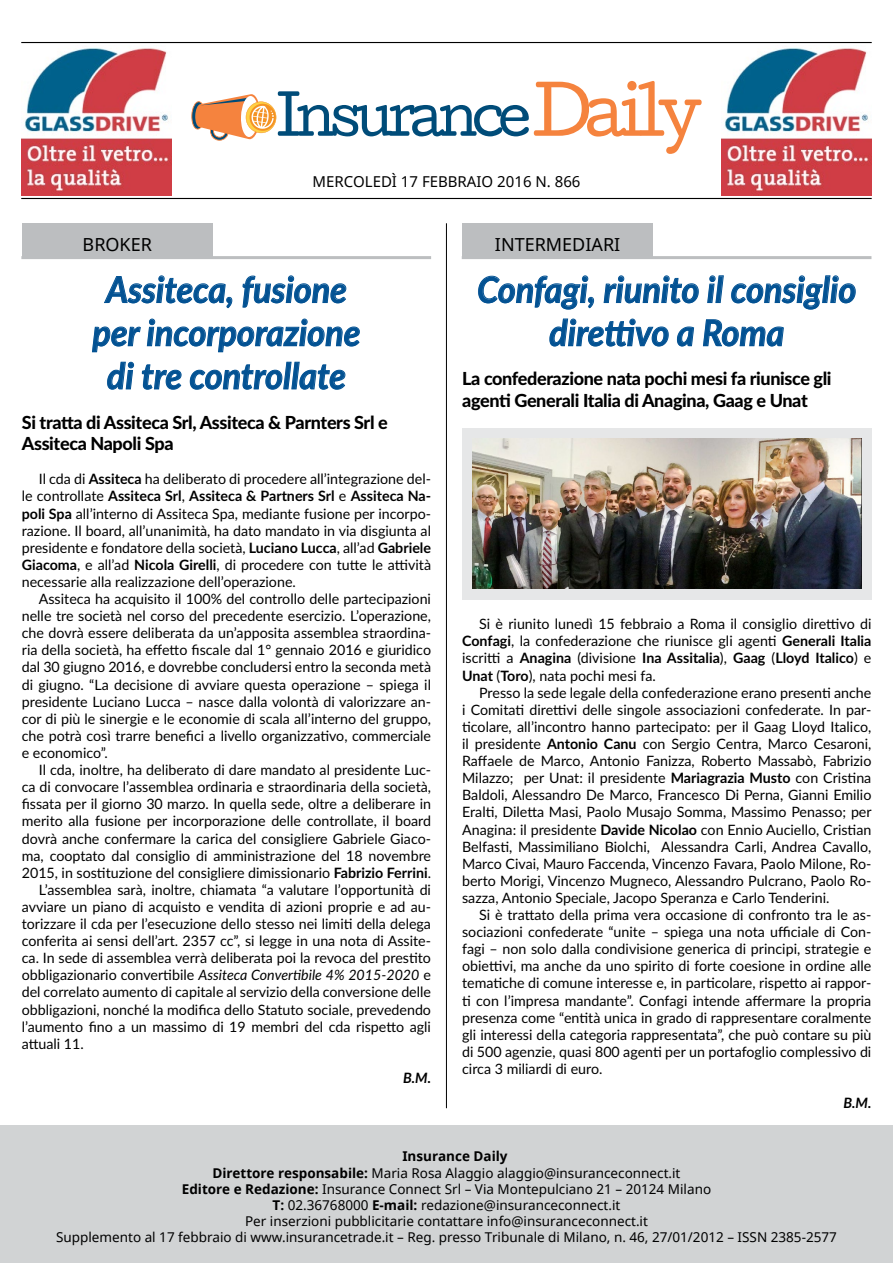
<style>
.page{position:relative;width:893px;height:1263px;background:#fff}
.page>*{position:absolute;margin:0;border:0;box-sizing:border-box;transform-origin:0 0}
.t1{font:italic 700 36px/43.2px "Lato";color:#035293;text-align:center;scale:.95 1}
.t2{font:800 18px/21.6px "Lato";letter-spacing:-.02em;color:#000}
.t3{font:18px "Noto Sans";color:#000}
.t4{font:15px "Noto Sans";color:#000}
.t5{font:14.25px/17.1px "Lato";color:#000;text-align:justify}
.t6{font:italic 14.25px "Lato";color:#000}
.t7{font:italic 700 14.25px "Lato";color:#000}
.t8{font:13.5px "Noto Sans";color:#000}
.t9{font:700 13.5px "Noto Sans";color:#000}
.s1{font-weight:700}
.s2{font-style:normal}
</style>
<div class="page">
<hr style="left:21px;top:42px;width:851px;height:1px;background:#000">
<hr style="left:21px;top:198px;width:851px;height:1px;background:#000">
<svg style="left:191px;top:81px;width:511px;height:73px"></svg>
<img style="left:21px;top:47px;width:150px;height:148px">
<img style="left:722px;top:47px;width:150px;height:148px">
<div style="left:0;top:1125px;width:893px;height:138px;background:#d1d3d4"></div>
<hr style="left:462px;top:256px;width:409px;height:3px;background:#bcbec0">
<hr style="left:21px;top:256px;width:410px;height:3px;background:#bcbec0">
<div style="left:462px;top:223px;width:191px;height:35px;background:#bcbec0"></div>
<div style="left:22px;top:223px;width:191px;height:35px;background:#bcbec0"></div>
<hr style="left:446px;top:223px;width:1px;height:885px;background:#000">
<svg style="left:478px;top:275px;width:116px;height:35px"></svg>
<svg style="left:603px;top:275px;width:96px;height:29px"></svg>
<svg style="left:707px;top:275px;width:17px;height:28px"></svg>
<svg style="left:731px;top:275px;width:125px;height:35px"></svg>
<svg style="left:549px;top:318px;width:120px;height:29px"></svg>
<svg style="left:677px;top:326px;width:18px;height:21px"></svg>
<svg style="left:703px;top:319px;width:81px;height:28px"></svg>
<svg style="left:104px;top:275px;width:129px;height:34px"></svg>
<svg style="left:242px;top:275px;width:105px;height:33px"></svg>
<svg style="left:92px;top:326px;width:49px;height:27px"></svg>
<svg style="left:147px;top:318px;width:213px;height:35px"></svg>
<svg style="left:107px;top:361px;width:28px;height:29px"></svg>
<svg style="left:142px;top:364px;width:40px;height:26px"></svg>
<svg style="left:190px;top:361px;width:156px;height:29px"></svg>
<div style="left:462px;top:428px;width:409px;height:172px;background:#e6e7e8"></div>
<img style="left:472px;top:439px;width:389px;height:150px">
<p class="t4" style="left:312px;top:171px;width:270px">MERCOLEDì 17 FEBBRAIO 2016 n. 866</p>
<p class="t3" style="left:83px;top:232px;width:71px">BROKER</p>
<p class="t3" style="left:495px;top:232px;width:127px">INTERMEDIARI</p>
<h1 class="t1" style="left:477px;top:266px;width:400px">Confagi, riunito il consiglio direttivo a Roma</h1>
<p class="t2" style="left:462px;top:367px;width:371px">La confederazione nata pochi mesi fa riunisce gli agenti Generali Italia di Anagina, Gaag e Unat</p>
<h1 class="t1" style="left:93px;top:266px;width:283px">Assiteca, fusione per incorporazione di tre controllate</h1>
<p class="t2" style="left:22px;top:410px;width:367px">Si tratta di Assiteca Srl, Assiteca &amp; Parnters Srl e<br>Assiteca Napoli Spa</p>
<p class="t5" style="left:22px;top:470px;width:411px;text-indent:17px">Il cda di <span class="s1">Assiteca</span> ha deliberato di procedere all’integrazione del&shy;le controllate <span class="s1">Assiteca Srl</span>, <span class="s1">Assiteca &amp; Partners Srl</span> e <span class="s1">Assiteca Na&shy;poli Spa</span> all’interno di Assiteca Spa, mediante fusione per incorpo&shy;razione. Il board, all’unanimità, ha dato mandato in via disgiunta al presidente e fondatore della società, <span class="s1">Luciano Lucca</span>, all’ad <span class="s1">Gabriele Giacoma</span>, e all’ad <span class="s1">Nicola Girelli</span>, di procedere con tutte le attività necessarie alla realizzazione dell’operazione.</p>
<p class="t5" style="left:22px;top:590px;width:411px;text-indent:17px">Assiteca ha acquisito il 100% del controllo delle partecipazioni nelle tre società nel corso del precedente esercizio. L’operazione, che dovrà essere deliberata da un’apposita assemblea straordina&shy;ria della società, ha effetto fiscale dal 1° gennaio 2016 e giuridico dal 30 giugno 2016, e dovrebbe concludersi entro la seconda metà di giugno. “La decisione di avviare questa operazione – spiega il presidente Luciano Lucca – nasce dalla volontà di valorizzare an&shy;cor di più le sinergie e le economie di scala all’interno del gruppo, che potrà così trarre benefici a livello organizzativo, commerciale e economico”.</p>
<p class="t5" style="left:39px;top:761px;width:394px">Il cda, inoltre, ha deliberato di dare mandato al presidente Luc-</p>
<p class="t5" style="left:22px;top:778px;width:411px">ca di convocare l’assemblea ordinaria e straordinaria della società,</p>
<p class="t5" style="left:22px;top:795px;width:411px">fissata per il giorno 30 marzo. In quella sede, oltre a deliberare in</p>
<p class="t5" style="left:22px;top:812px;width:411px">merito alla fusione per incorporazione delle controllate, il board</p>
<p class="t5" style="left:22px;top:829px;width:411px">dovrà anche confermare la carica del consigliere Gabriele Giaco-</p>
<p class="t5" style="left:22px;top:846px;width:411px">ma, cooptato dal consiglio di amministrazione del 18 novembre</p>
<p class="t5" style="left:22px;top:863px;width:411px">2015, in sostituzione del consigliere dimissionario <span class="s1">Fabrizio Ferrini</span>.</p>
<p class="t5" style="left:39px;top:880px;width:394px">L’assemblea sarà, inoltre, chiamata “a valutare l’opportunità di</p>
<p class="t5" style="left:22px;top:897px;width:411px">avviare un piano di acquisto e vendita di azioni proprie e ad au-</p>
<p class="t5" style="left:22px;top:915px;width:411px">torizzare il cda per l’esecuzione dello stesso nei limiti della delega</p>
<p class="t5" style="left:22px;top:932px;width:411px">conferita ai sensi dell’art. 2357 cc”, si legge in una nota di Assite-</p>
<p class="t5" style="left:22px;top:949px;width:411px">ca. In sede di assemblea verrà deliberata poi la revoca del prestito</p>
<p class="t6" style="left:22px;top:965px;width:411px"><span class="s2">obbligazionario convertibile</span> Assiteca Convertibile 4% 2015-2020 <span class="s2">e</span></p>
<p class="t5" style="left:22px;top:983px;width:411px">del correlato aumento di capitale al servizio della conversione delle</p>
<p class="t5" style="left:22px;top:1000px;width:411px">obbligazioni, nonché la modifica dello Statuto sociale, prevedendo</p>
<p class="t5" style="left:22px;top:1017px;width:411px">l’aumento fino a un massimo di 19 membri del cda rispetto agli</p>
<p class="t5" style="left:22px;top:1034px;width:64px">attuali 11.</p>
<p class="t7" style="left:403px;top:1067px;width:30px">B.M.</p>
<p class="t5" style="left:462px;top:615px;width:411px;text-indent:17px">Si è riunito lunedì 15 febbraio a Roma il consiglio direttivo di <span class="s1">Confagi</span>, la confederazione che riunisce gli agenti <span class="s1">Generali Italia </span>iscritti a <span class="s1">Anagina</span> (divisione <span class="s1">Ina Assitalia</span>), <span class="s1">Gaag</span> (<span class="s1">Lloyd Italico</span>) e <span class="s1">Unat</span> (<span class="s1">Toro</span>), nata pochi mesi fa.</p>
<p class="t5" style="left:462px;top:683px;width:411px;text-indent:17px">Presso la sede legale della confederazione erano presenti anche i Comitati direttivi delle singole associazioni confederate. In par&shy;ticolare, all’incontro hanno partecipato: per il Gaag Lloyd Italico, il presidente <span class="s1">Antonio Canu</span> con Sergio Centra, Marco Cesaroni, Raffaele de Marco, Antonio Fanizza, Roberto Massabò, Fabrizio Milazzo; per Unat: il presidente <span class="s1">Mariagrazia Musto</span> con Cristina Baldoli, Alessandro De Marco, Francesco Di Perna, Gianni Emilio Eralti, Diletta Masi, Paolo Musajo Somma, Massimo Penasso; per Anagina: il presidente <span class="s1">Davide Nicolao</span> con Ennio Auciello, Cristian Belfasti, Massimiliano Biolchi, Alessandra Carli, Andrea Cavallo, Marco Civai, Mauro Faccenda, Vincenzo Favara, Paolo Milone, Ro&shy;berto Morigi, Vincenzo Mugneco, Alessandro Pulcrano, Paolo Ro&shy;sazza, Antonio Speciale, Jacopo Speranza e Carlo Tenderini.</p>
<p class="t5" style="left:462px;top:906px;width:411px;text-indent:17px">Si è trattato della prima vera occasione di confronto tra le as&shy;sociazioni confederate “unite – spiega una nota ufficiale di Con&shy;fagi – non solo dalla condivisione generica di principi, strategie e obiettivi, ma anche da uno spirito di forte coesione in ordine alle tematiche di comune interesse e, in particolare, rispetto ai rappor&shy;ti con l’impresa mandante”. Confagi intende affermare la propria presenza come “entità unica in grado di rappresentare coralmente gli interessi della categoria rappresentata”, che può contare su più di 500 agenzie, quasi 800 agenti per un portafoglio complessivo di circa 3 miliardi di euro.</p>
<p class="t7" style="left:843px;top:1092px;width:30px">B.M.</p>
<p class="t9" style="left:402px;top:1147px;width:107px">Insurance Daily</p>
<p class="t8" style="left:212px;top:1163px;width:469px"><span class="s1">Direttore responsabile:</span> Maria Rosa Alaggio alaggio@insuranceconnect.it</p>
<p class="t8" style="left:182px;top:1179px;width:531px"><span class="s1">Editore e Redazione:</span> Insurance Connect Srl – Via Montepulciano 21 – 20124 Milano</p>
<p class="t8" style="left:273px;top:1196px;width:349px"><span class="s1">T:</span> 02.36768000 <span class="s1">E-mail:</span> redazione@insuranceconnect.it</p>
<p class="t8" style="left:245px;top:1212px;width:404px">Per inserzioni pubblicitarie contattare info@insuranceconnect.it</p>
<p class="t8" style="left:56px;top:1228px;width:782px">Supplemento al 17 febbraio di www.insurancetrade.it – Reg. presso Tribunale di Milano, n. 46, 27/01/2012 – ISSN 2385-2577</p>
<p class="t3" style="left:441px;top:1202px;width:12px">4</p>
</div>
